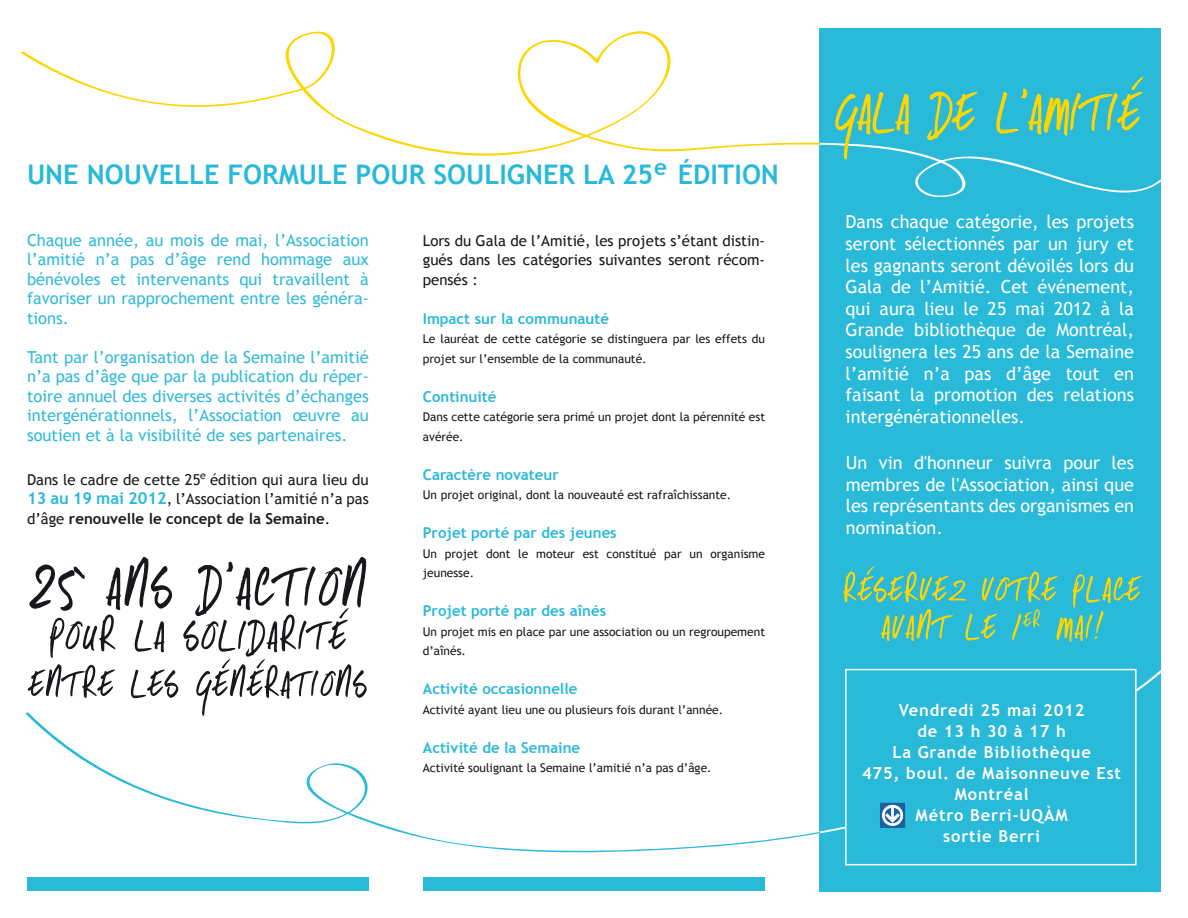
<style>
.page{position:relative;width:1188px;height:918px;background:#fff}
.page>*{position:absolute;margin:0;border:0;box-sizing:border-box;transform-origin:0 0}
.t1{font:700 27px "Trebuchet MS";color:#29b9d9}
.t2{font:700 22.5px "Trebuchet MS";color:#29b9d9}
.t3{font:18px/21.6px "Trebuchet MS";color:#fff;text-align:justify}
.t4{font:16.5px/19.5px "Trebuchet MS";color:#30bad9;text-align:justify}
.t5{font:700 16.5px/21px "Trebuchet MS";letter-spacing:.05em;color:#fff;text-align:center}
.t6{font:15px/19.5px "Trebuchet MS";color:#1a171c;text-align:justify}
.t7{font:700 15px "Trebuchet MS";color:#29b9d9}
.t8{font:12px/19.5px "Trebuchet MS";color:#1a171c}
.t9{font:10.5px "Trebuchet MS";color:#1a171c}
.s1{font-weight:700;font-size:16.5px;color:#29b9d9}
.s2{font-weight:700}
</style>
<div class="page">
<div style="left:819px;top:28px;width:342px;height:864px;background:#29b9d9"></div>
<div style="left:27px;top:878px;width:342px;height:13px;background:#29b9d9"></div>
<div style="left:423px;top:878px;width:342px;height:13px;background:#29b9d9"></div>
<svg style="left:25px;top:712px;width:796px;height:141px"></svg>
<svg style="left:21px;top:31px;width:796px;height:125px"></svg>
<svg style="left:817px;top:76px;width:344px;height:122px"></svg>
<div style="left:845px;top:669px;width:292px;height:196px;background:#29b9d9;border:2px solid #fff"></div>
<svg style="left:880px;top:803px;width:25px;height:25px"></svg>
<svg style="left:28px;top:557px;width:339px;height:159px"></svg>
<svg style="left:843px;top:566px;width:299px;height:76px"></svg>
<h1 class="t1" style="left:27px;top:157px;width:754px">UNE NOUVELLE FORMULE POUR SOULIGNER LA 25 ÉDITION</h1>
<h2 class="t2" style="left:654px;top:153px;width:14px">e</h2>
<h3 class="t4" style="left:27px;top:230px;width:343px">Chaque année, au mois de mai, l’Association l’amitié n’a pas d’âge rend hommage aux bénévoles et intervenants qui travaillent à favoriser un rapprochement entre les généra&shy;tions.</h3>
<h3 class="t4" style="left:27px;top:347px;width:343px">Tant par l’organisation de la Semaine l’amitié n’a pas d’âge que par la publication du réper&shy;toire annuel des diverses activités d’échanges intergénérationnels, l’Association œuvre au soutien et à la visibilité de ses partenaires.</h3>
<p class="t6" style="left:27px;top:470px;width:343px">Dans le cadre de cette 25 édition qui aura lieu du <span class="s1">13 au 19 mai 2012</span>, l’Association l’amitié n’a pas d’âge <span class="s2">renouvelle le concept de la Semaine</span>.</p>
<p class="t9" style="left:200px;top:469px;width:7px">e</p>
<p class="t6" style="left:423px;top:231px;width:344px">Lors du Gala de l’Amitié, les projets s’étant distin&shy;gués dans les catégories suivantes seront récom&shy;pensés :</p>
<p class="t7" style="left:423px;top:309px;width:188px">Impact sur la communauté</p>
<p class="t8" style="left:423px;top:329px;width:344px">Le lauréat de cette catégorie se distinguera par les effets du projet sur l’ensemble de la communauté.</p>
<p class="t7" style="left:423px;top:387px;width:75px">Continuité</p>
<p class="t8" style="left:423px;top:407px;width:344px">Dans cette catégorie sera primé un projet dont la pérennité est avérée.</p>
<p class="t7" style="left:423px;top:465px;width:137px">Caractère novateur</p>
<p class="t8" style="left:423px;top:485px;width:310px">Un projet original, dont la nouveauté est rafraîchissante.</p>
<p class="t7" style="left:423px;top:524px;width:195px">Projet porté par des jeunes</p>
<p class="t8" style="left:423px;top:544px;width:344px">Un projet dont le moteur est constitué par un organisme jeunesse.</p>
<p class="t7" style="left:423px;top:602px;width:185px">Projet porté par des aînés</p>
<p class="t8" style="left:423px;top:622px;width:344px">Un projet mis en place par une association ou un regroupement d’aînés.</p>
<p class="t7" style="left:423px;top:680px;width:156px">Activité occasionnelle</p>
<p class="t8" style="left:423px;top:700px;width:302px">Activité ayant lieu une ou plusieurs fois durant l’année.</p>
<p class="t7" style="left:423px;top:738px;width:159px">Activité de la Semaine</p>
<p class="t8" style="left:423px;top:758px;width:290px">Activité soulignant la Semaine l’amitié n’a pas d’âge.</p>
<p class="t3" style="left:846px;top:211px;width:290px">Dans chaque catégorie, les projets seront sélectionnés par un jury et les gagnants seront dévoilés lors du Gala de l’Amitié. Cet événement, qui aura lieu le 25 mai 2012 à la Grande bibliothèque de Montréal, soulignera les 25 ans de la Semaine l’amitié n’a pas d’âge tout en faisant la promotion des relations intergénérationnelles.</p>
<h3 class="t3" style="left:846px;top:452px;width:290px">Un vin d'honneur suivra pour les membres de l'Association, ainsi que les représentants des organismes en nomination.</h3>
<h3 class="t5" style="left:862px;top:699px;width:261px">Vendredi 25 mai 2012<br>de 13 h 30 à 17 h<br>La Grande Bibliothèque<br>475, boul. de Maisonneuve Est<br>Montréal<br>Métro Berri-UQÀM<br>sortie Berri</h3>
</div>
